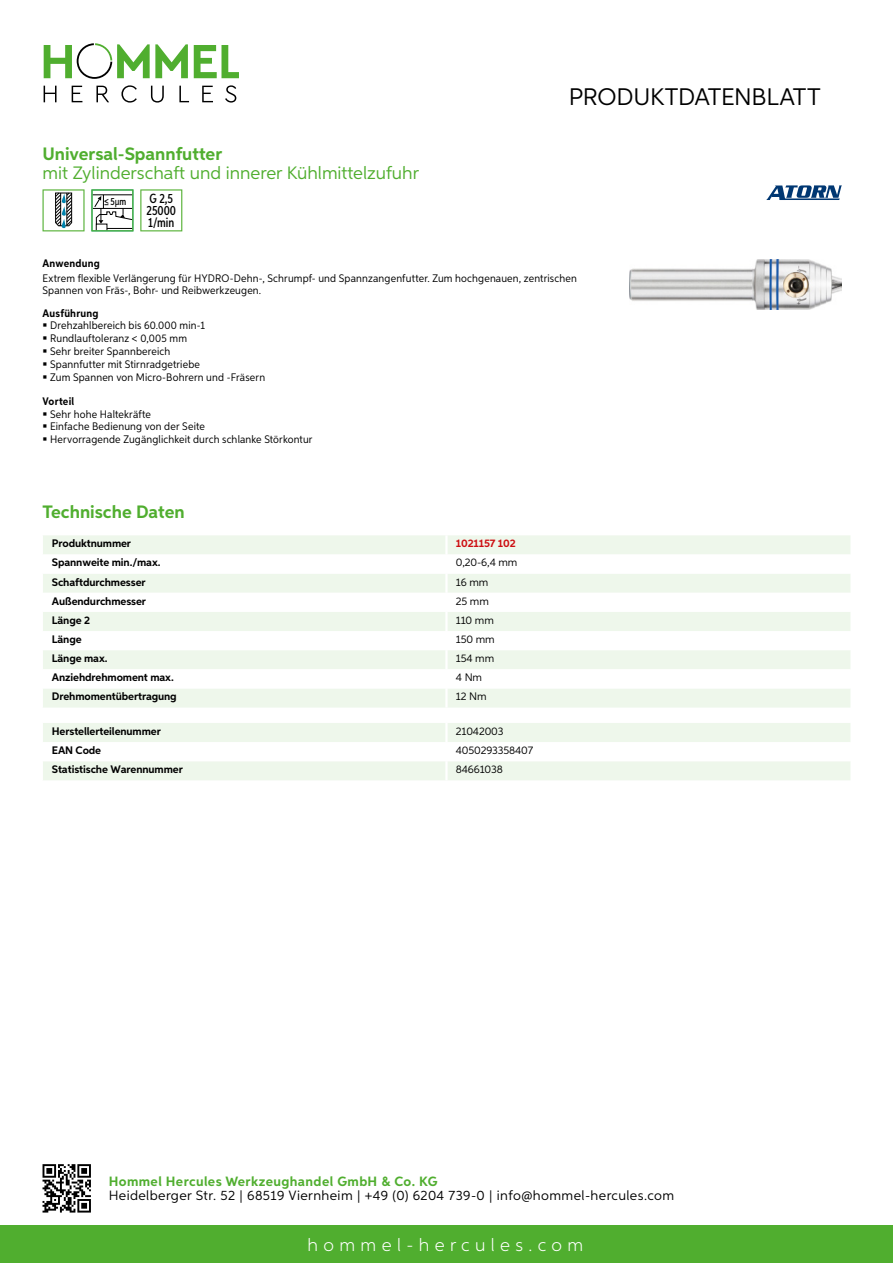
<style>
.page{position:relative;width:893px;height:1263px;background:#fff}
.page>*{position:absolute;margin:0;border:0;box-sizing:border-box;transform-origin:0 0}
.t1{font:24px "Aspira";letter-spacing:-.01em;color:#000}
.t2{font:18px "Aspira";color:#50ae2f}
.t3{font:700 18px "Aspira";color:#50ae2f}
.t4{font:300 18px "Aspira";letter-spacing:.3em;color:#fff}
.t5{font:13.5px "Aspira";letter-spacing:.03em;color:#000}
.t6{font:700 13.5px "Aspira";letter-spacing:.03em;color:#50ae2f}
.t7{font:500 13.35px/11.9px "Aspira XX Nar";color:#000}
.t8{font:10.95px/12.8px "Aspira Nar";letter-spacing:.015em;color:#000}
.t9{font:700 10.95px "Aspira";letter-spacing:-.01em;color:#000}
.t10{font:10.95px "Aspira";letter-spacing:-.01em;color:#000}
.t11{font:700 10.95px "Aspira Nar";letter-spacing:.02em;color:#000}
.t12{font:700 10.95px "Aspira";letter-spacing:-.01em;color:#cd1013}
.t13{font:500 10.35px "Aspira XX Nar";color:#000}
</style>
<div class="page">
<div style="left:0;top:1226px;width:893px;height:37px;background:#50ae2f"></div>
<svg style="left:43px;top:1164px;width:48px;height:48px"></svg>
<svg style="left:194px;top:45px;width:45px;height:33px"></svg>
<svg style="left:44px;top:43px;width:144px;height:36px"></svg>
<svg style="left:44px;top:86px;width:13px;height:16px"></svg>
<svg style="left:72px;top:86px;width:10px;height:16px"></svg>
<svg style="left:96px;top:86px;width:13px;height:16px"></svg>
<svg style="left:121px;top:85px;width:16px;height:18px"></svg>
<svg style="left:151px;top:86px;width:13px;height:17px"></svg>
<svg style="left:179px;top:86px;width:10px;height:16px"></svg>
<svg style="left:202px;top:86px;width:11px;height:16px"></svg>
<svg style="left:225px;top:85px;width:11px;height:18px"></svg>
<div style="left:43px;top:535px;width:807px;height:173px;background:#eef7eb"></div>
<svg style="left:43px;top:554px;width:807px;height:134px"></svg>
<hr style="left:445px;top:535px;width:3px;height:19px;background:#fff">
<hr style="left:445px;top:554px;width:3px;height:20px;background:#fff">
<hr style="left:445px;top:574px;width:3px;height:19px;background:#fff">
<hr style="left:445px;top:593px;width:3px;height:19px;background:#fff">
<hr style="left:445px;top:612px;width:3px;height:19px;background:#fff">
<hr style="left:445px;top:631px;width:3px;height:19px;background:#fff">
<hr style="left:445px;top:650px;width:3px;height:19px;background:#fff">
<hr style="left:445px;top:669px;width:3px;height:19px;background:#fff">
<hr style="left:445px;top:688px;width:3px;height:20px;background:#fff">
<svg style="left:43px;top:723px;width:807px;height:57px"></svg>
<hr style="left:445px;top:761px;width:3px;height:19px;background:#fff">
<svg style="left:43px;top:189px;width:42px;height:42px"></svg>
<svg style="left:91px;top:189px;width:42px;height:42px"></svg>
<svg style="left:140px;top:189px;width:42px;height:42px"></svg>
<img style="left:629px;top:259px;width:213px;height:51px">
<svg style="left:766px;top:185px;width:76px;height:15px"></svg>
<h2 class="t3" style="left:43px;top:142px;width:181px">Universal-Spannfutter</h2>
<h2 class="t2" style="left:43px;top:162px;width:378px">mit Zylinderschaft und innerer Kühlmittelzufuhr</h2>
<p class="t13" style="left:104px;top:195px;width:24px">≤5µm</p>
<p class="t7" style="left:147px;top:193px;width:31px">G 2,5<br>25000<br>1/min</p>
<h1 class="t1" style="left:569px;top:82px;width:253px">Produktdatenblatt</h1>
<p class="t11" style="left:43px;top:257px;width:59px">Anwendung</p>
<p class="t8" style="left:43px;top:273px;width:536px;line-height:12px">Extrem flexible Verlängerung für HYDRO-Dehn-, Schrumpf- und Spannzangenfutter. Zum hochgenauen, zentrischen<br>Spannen von Fräs-, Bohr- und Reibwerkzeugen.</p>
<p class="t11" style="left:43px;top:306px;width:58px">Ausführung</p>
<p class="t8" style="left:50px;top:319px;width:216px">Drehzahlbereich bis 60.000 min-1<br>Rundlauftoleranz &lt; 0,005 mm<br>Sehr breiter Spannbereich<br>Spannfutter mit Stirnradgetriebe<br>Zum Spannen von Micro-Bohrern und -Fräsern</p>
<p class="t11" style="left:43px;top:394px;width:33px">Vorteil</p>
<p class="t8" style="left:50px;top:407px;width:264px">Sehr hohe Haltekräfte<br>Einfache Bedienung von der Seite<br>Hervorragende Zugänglichkeit durch schlanke Störkontur</p>
<h2 class="t3" style="left:43px;top:501px;width:144px">Technische Daten</h2>
<p class="t9" style="left:52px;top:537px;width:81px">Produktnummer</p>
<p class="t12" style="left:456px;top:537px;width:61px">1021157 102</p>
<p class="t9" style="left:52px;top:556px;width:110px">Spannweite min./max.</p>
<p class="t10" style="left:456px;top:556px;width:63px">0,20-6,4 mm</p>
<p class="t9" style="left:52px;top:575px;width:95px">Schaftdurchmesser</p>
<p class="t10" style="left:456px;top:575px;width:34px">16 mm</p>
<p class="t9" style="left:52px;top:594px;width:96px">Außendurchmesser</p>
<p class="t10" style="left:456px;top:594px;width:35px">25 mm</p>
<p class="t9" style="left:52px;top:613px;width:40px">Länge 2</p>
<p class="t10" style="left:456px;top:613px;width:40px">110 mm</p>
<p class="t9" style="left:52px;top:632px;width:31px">Länge</p>
<p class="t10" style="left:456px;top:632px;width:40px">150 mm</p>
<p class="t9" style="left:52px;top:652px;width:57px">Länge max.</p>
<p class="t10" style="left:456px;top:652px;width:40px">154 mm</p>
<p class="t9" style="left:52px;top:671px;width:123px">Anziehdrehmoment max.</p>
<p class="t10" style="left:456px;top:671px;width:28px">4 Nm</p>
<p class="t9" style="left:52px;top:690px;width:126px">Drehmomentübertragung</p>
<p class="t10" style="left:456px;top:690px;width:32px">12 Nm</p>
<p class="t9" style="left:52px;top:724px;width:111px">Herstellerteilenummer</p>
<p class="t10" style="left:456px;top:724px;width:49px">21042003</p>
<p class="t9" style="left:52px;top:743px;width:51px">EAN Code</p>
<p class="t10" style="left:456px;top:744px;width:79px">4050293358407</p>
<p class="t9" style="left:52px;top:763px;width:132px">Statistische Warennummer</p>
<p class="t10" style="left:456px;top:763px;width:49px">84661038</p>
<p class="t6" style="left:109px;top:1172px;width:330px">Hommel Hercules Werkzeughandel GmbH &amp; Co. KG</p>
<p class="t5" style="left:109px;top:1187px;width:567px">Heidelberger Str. 52 | 68519 Viernheim | +49 (0) 6204 739-0 | info@hommel-hercules.com</p>
<h2 class="t4" style="left:307px;top:1234px;width:277px">hommel-hercules.com</h2>
</div>
